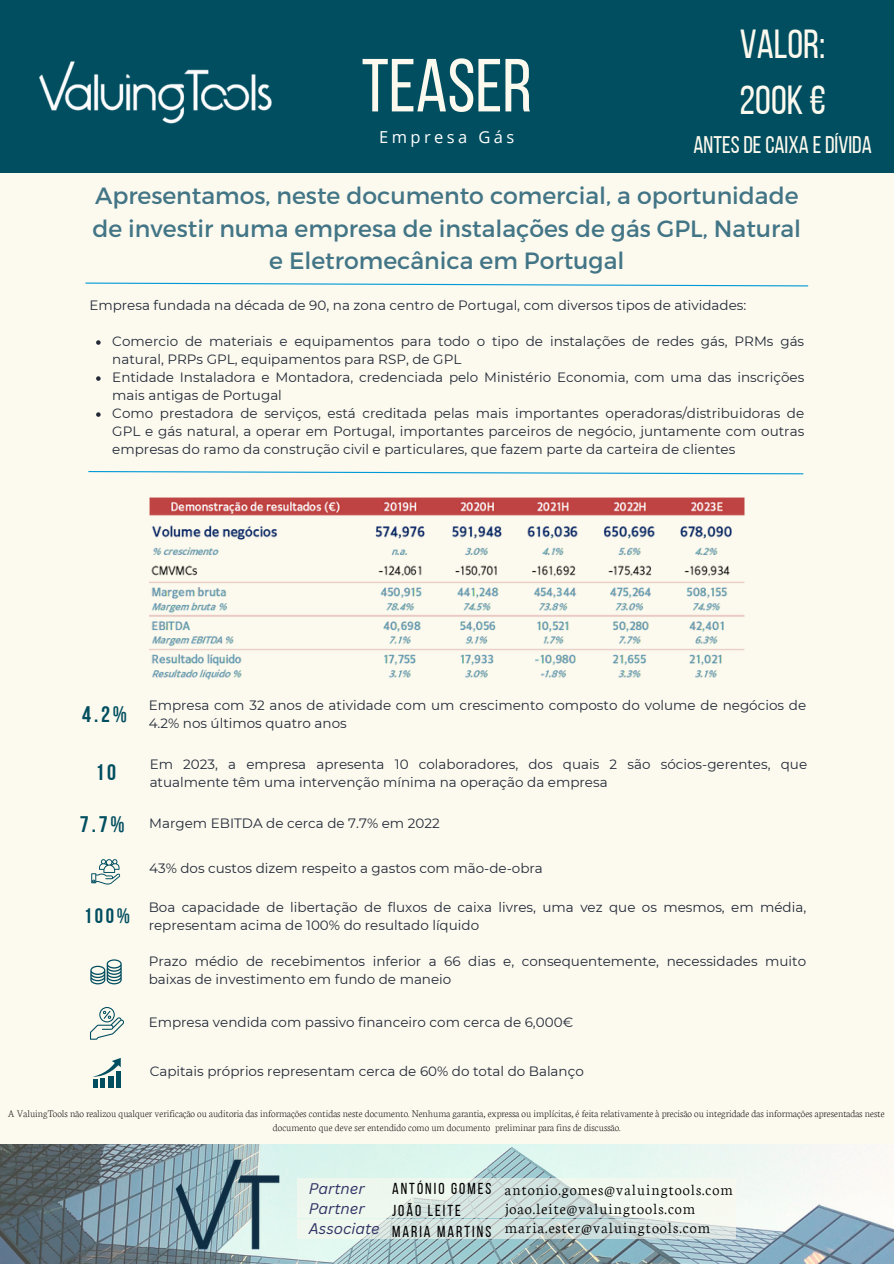
<style>
.page{position:relative;width:894px;height:1264px;background:#fff}
.page>*{position:absolute;margin:0;border:0;box-sizing:border-box;transform-origin:0 0}
.t1{font:75px "Bebas Neue";color:#fcf9ee}
.t2{font:40.5px/56.2px "Bebas Neue";color:#fcf9ee}
.t3{font:24px "Bebas Neue";color:#fcf9ee}
.t4{font:23.55px/32.7px "Montserrat";color:#427586;text-align:center}
.t5{font:22.5px "Bebas Neue Cyrillic";color:#004e60}
.t6{font:21px "Bebas Neue Cyrillic";color:#004e60}
.t7{font:16.5px "Open Sans";letter-spacing:.205em;color:#fff}
.t8{font:300 16.05px/19.2px "Neuton";letter-spacing:.06em;color:#000}
.t9{font:15.9px/21.3px "Bebas Neue";letter-spacing:.13em;color:#000}
.t10{font:italic 15px/20.2px "Canva Sans";color:#313265}
.t11{font:13.5px/18px "Montserrat";color:#222a38}
.t12{font:200 10.65px/14.1px "Neuton";color:#000;text-align:center}
</style>
<div class="page">
<div style="left:0;top:0;width:893px;height:1263px;background:#fcf9ee"></div>
<div style="left:0;top:0;width:893px;height:173px;background:#004e60"></div>
<svg style="left:96px;top:340px;width:5px;height:5px"></svg>
<svg style="left:96px;top:376px;width:5px;height:5px"></svg>
<svg style="left:96px;top:412px;width:5px;height:5px"></svg>
<svg style="left:88px;top:471px;width:716px;height:4px"></svg>
<img style="left:0;top:1144px;width:893px;height:119px">
<svg style="left:297px;top:1177px;width:438px;height:20px;fill:#eef7ee"></svg>
<svg style="left:297px;top:1198px;width:438px;height:19px;fill:#eef7ee"></svg>
<svg style="left:297px;top:1219px;width:438px;height:19px"></svg>
<svg style="left:85px;top:282px;width:724px;height:5px"></svg>
<img style="left:149px;top:498px;width:595px;height:181px">
<div style="left:93px;top:1079px;width:5px;height:8px;background:#004e60"></div>
<div style="left:100px;top:1078px;width:5px;height:9px;background:#004e60"></div>
<div style="left:108px;top:1075px;width:5px;height:12px;background:#004e60"></div>
<div style="left:116px;top:1070px;width:5px;height:17px;background:#004e60"></div>
<svg style="left:93px;top:1058px;width:28px;height:19px"></svg>
<svg style="left:91px;top:859px;width:29px;height:25px"></svg>
<svg style="left:90px;top:1007px;width:34px;height:32px"></svg>
<svg style="left:90px;top:959px;width:32px;height:25px"></svg>
<img style="left:39px;top:61px;width:233px;height:63px">
<img style="left:168px;top:1145px;width:118px;height:117px">
<p class="t1" style="left:361px;top:55px;width:172px">TEASER</p>
<p class="t7" style="left:379px;top:126px;width:136px">Empresa Gás</p>
<p class="t2" style="left:739px;top:19px;width:88px">VALOR:<br>200K €</p>
<p class="t3" style="left:693px;top:135px;width:180px">ANTESDECAIXA EDÍVIDA</p>
<p class="t4" style="left:92px;top:178px;width:710px">Apresentamos, neste documento comercial, a oportunidade de investir numa empresa de instalações de gás GPL, Natural e Eletromecânica em Portugal</p>
<h1 class="t11" style="left:89px;top:296px;width:658px">Empresa fundada na década de 90, na zona centro de Portugal, com diversos tipos de atividades:</h1>
<p class="t11" style="left:112px;top:332px;width:693px">Comercio de materiais e equipamentos para todo o tipo de instalações de redes gás, PRMs gás natural, PRPs GPL, equipamentos para RSP, de GPL</p>
<h6 class="t11" style="left:112px;top:368px;width:693px">Entidade Instaladora e Montadora, credenciada pelo Ministério Economia, com uma das inscrições mais antigas de Portugal</h6>
<h2 class="t11" style="left:112px;top:404px;width:693px;text-align:justify">Como prestadora de serviços, está creditada pelas mais importantes operadoras/distribuidoras de GPL e gás natural, a operar em Portugal, importantes parceiros de negócio, juntamente com outras empresas do ramo da construção civil e particulares, que fazem parte da carteira de clientes</h2>
<p class="t5" style="left:82px;top:704px;width:46px">4.2%</p>
<p class="t5" style="left:95px;top:763px;width:22px">10</p>
<p class="t5" style="left:80px;top:815px;width:46px">7.7%</p>
<p class="t11" style="left:149px;top:696px;width:659px">Empresa com 32 anos de atividade com um crescimento composto do volume de negócios de<br>4.2% nos últimos quatro anos</p>
<p class="t11" style="left:150px;top:754px;width:659px">Em 2023, a empresa apresenta 10 colaboradores, dos quais 2 são sócios-gerentes, que atualmente têm uma intervenção mínima na operação da empresa</p>
<p class="t11" style="left:149px;top:814px;width:292px">Margem EBITDA de cerca de 7.7% em 2022</p>
<p class="t11" style="left:149px;top:859px;width:395px">43% dos custos dizem respeito a gastos com mão-de-obra</p>
<h2 class="t6" style="left:84px;top:907px;width:48px">100%</h2>
<p class="t11" style="left:149px;top:897px;width:659px">Boa capacidade de libertação de fluxos de caixa livres, uma vez que os mesmos, em média, representam acima de 100% do resultado líquido</p>
<p class="t11" style="left:149px;top:952px;width:659px">Prazo médio de recebimentos inferior a 66 dias e, consequentemente, necessidades muito baixas de investimento em fundo de maneio</p>
<h2 class="t11" style="left:149px;top:1012px;width:426px">Empresa vendida com passivo financeiro com cerca de 6,000€</h2>
<h4 class="t11" style="left:150px;top:1062px;width:435px">Capitais próprios representam cerca de 60% do total do Balanço</h4>
<p class="t12" style="left:8px;top:1105px;width:877px">A ValuingTools não realizou qualquer verificação ou auditoria das informações contidas neste documento. Nenhuma garantia, expressa ou implícitas, é feita relativamente à precisão ou integridade das informações apresentadas neste documento que deve ser entendido como um documento preliminar para fins de discussão.</p>
<p class="t10" style="left:309px;top:1177px;width:72px">Partner<br>Partner<br>Associate</p>
<p class="t9" style="left:392px;top:1179px;width:101px">ANTÓNIO GOMES<br>JOÃO LEITE<br>MARIA MARTINS</p>
<p class="t8" style="left:505px;top:1178px;width:229px">antonio.gomes@valuingtools.com joao.leite@valuingtools.com maria.ester@valuingtools.com</p>
</div>
